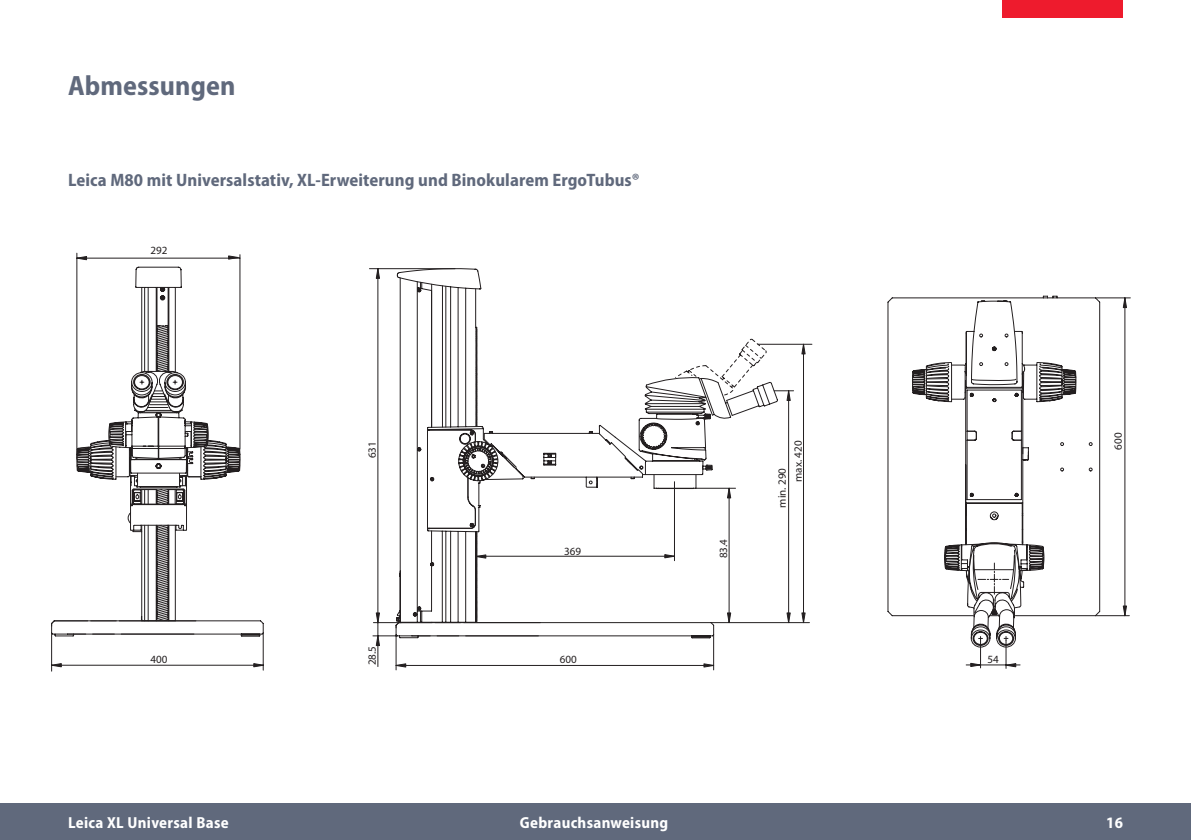
<style>
.page{position:relative;width:1191px;height:840px;background:#fff}
.page>*{position:absolute;margin:0;border:0;box-sizing:border-box;transform-origin:0 0}
.Seitentitel{font:700 semi-condensed 28px "Myriad Pro";letter-spacing:.005em;color:#60697c}
.Untertitel{font:700 semi-condensed 18px "Myriad Pro";letter-spacing:.005em;color:#60697c}
.t1{font:700 semi-condensed 16px "Myriad Pro";letter-spacing:.02em;color:#fff}
.t2{font:300 11px "Univers Cond";color:#231f20}
</style>
<div class="page">
<div style="left:0;top:803px;width:1191px;height:36px;background:#60697c"></div>
<div style="left:1002px;top:0;width:121px;height:17px;background:#ee1b2d"></div>
<hr style="left:195px;top:839px;width:99px;height:1px;background:#231f20">
<hr style="left:242px;top:775px;width:54px;height:1px;background:#231f20">
<hr style="left:28px;top:839px;width:170px;height:1px;background:#231f20">
<hr style="left:260px;top:839px;width:35px;height:1px;background:#231f20">
<svg style="left:51px;top:252px;width:213px;height:420px"></svg>
<hr style="left:711px;top:622px;width:98px;height:1px;background:#231f20">
<hr style="left:758px;top:344px;width:54px;height:1px;background:#231f20">
<hr style="left:803px;top:344px;width:1px;height:278px;background:#231f20">
<hr style="left:369px;top:268px;width:86px;height:1px;background:#231f20">
<hr style="left:567px;top:252px;width:212px;height:1px;background:#231f20">
<hr style="left:775px;top:695px;width:35px;height:1px;background:#231f20">
<hr style="left:775px;top:839px;width:34px;height:1px;background:#231f20">
<hr style="left:646px;top:839px;width:54px;height:1px;background:#231f20">
<svg style="left:800px;top:343px;width:6px;height:12px"></svg>
<svg style="left:801px;top:612px;width:5px;height:12px"></svg>
<svg style="left:373px;top:268px;width:420px;height:403px"></svg>
<svg style="left:1076px;top:297px;width:24px;height:319px"></svg>
<hr style="left:1077px;top:282px;width:54px;height:1px;background:#231f20">
<svg style="left:1099px;top:282px;width:14px;height:1px"></svg>
<hr style="left:887px;top:282px;width:212px;height:1px;background:#231f20">
<hr style="left:1095px;top:297px;width:35px;height:1px;background:#231f20">
<hr style="left:1095px;top:615px;width:34px;height:1px;background:#231f20">
<hr style="left:1124px;top:298px;width:1px;height:317px;background:#231f20">
<svg style="left:1122px;top:297px;width:5px;height:11px"></svg>
<svg style="left:1122px;top:604px;width:5px;height:13px"></svg>
<svg style="left:887px;top:282px;width:189px;height:386px"></svg>
<p class="Seitentitel" style="left:68px;top:70px;width:169px">Abmessungen</p>
<p class="Untertitel" style="left:68px;top:169px;width:573px">Leica M80 mit Universalstativ, XL-Erweiterung und Binokularem ErgoTubus®</p>
<p class="t2" style="left:151px;top:243px;width:19px">292</p>
<p class="t2" style="left:151px;top:652px;width:19px">400</p>
<p class="t2" style="left:365px;top:458px;width:19px;rotate:-90deg">631</p>
<p class="t2" style="left:365px;top:665px;width:21px;rotate:-90deg">28.5</p>
<p class="t2" style="left:564px;top:543px;width:19px">369</p>
<p class="t2" style="left:560px;top:652px;width:19px">600</p>
<p class="t2" style="left:716px;top:558px;width:21px;rotate:-90deg">83.4</p>
<p class="t2" style="left:775px;top:507px;width:41px;rotate:-90deg">min. 290</p>
<p class="t2" style="left:791px;top:481px;width:43px;rotate:-90deg">max. 420</p>
<p class="t2" style="left:987px;top:652px;width:13px">54</p>
<p class="t2" style="left:1111px;top:449px;width:19px;rotate:-90deg">600</p>
<p class="t1" style="left:68px;top:813px;width:162px">Leica XL Universal Base</p>
<p class="t1" style="left:520px;top:813px;width:150px">Gebrauchsanweisung</p>
<p class="t1" style="left:1106px;top:813px;width:18px">16</p>
</div>
